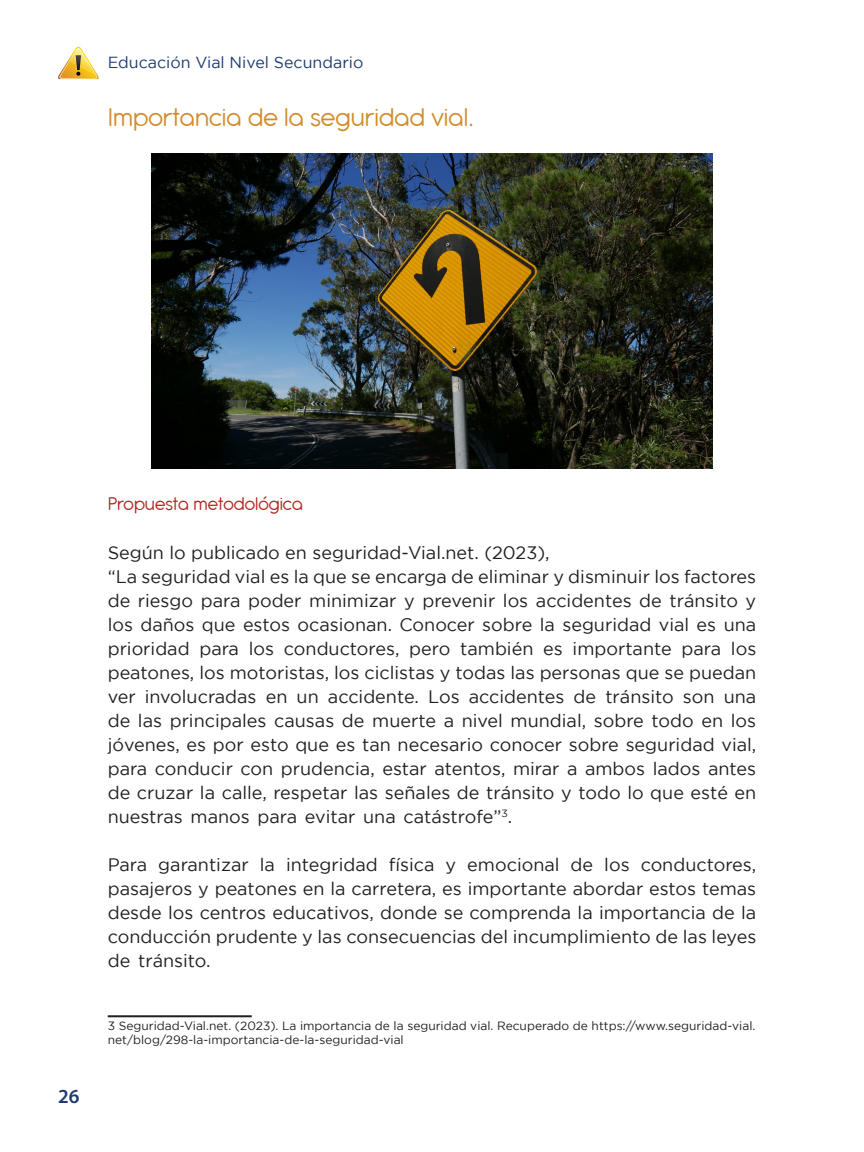
<style>
.page{position:relative;width:864px;height:1152px;background:#fff}
.page>*{position:absolute;margin:0;border:0;box-sizing:border-box;transform-origin:0 0}
.titulos{font:28px "Antipasto Pro";color:#d28c2c}
.Título_1{font:20px "Antipasto Pro";color:#b0261f}
.t1{font:600 20px "Myriad Pro";color:#1d3b72}
.cuerpo_texto{font:18px/24px "Gotham";color:#231f20;text-align:justify}
.t2{font:16px "Gotham";color:#1d3b72}
.pié_de_página{font:12px/14px "Gotham";color:#231f20}
</style>
<div class="page">
<svg style="left:58px;top:47px;width:41px;height:32px"></svg>
<hr style="left:108px;top:1015px;width:144px;height:2px;background:#231f20">
<img style="left:151px;top:153px;width:562px;height:316px">
<p class="t2" style="left:108px;top:54px;width:257px">Educación Vial Nivel Secundario</p>
<p class="titulos" style="left:108px;top:101px;width:368px">Importancia de la seguridad vial.</p>
<p class="t1" style="left:58px;top:1084px;width:23px">26</p>
<p class="Título_1" style="left:108px;top:492px;width:197px">Propuesta metodológica</p>
<p class="cuerpo_texto" style="left:108px;top:541px;width:443px">Según lo publicado en seguridad-Vial.net. (2023),</p>
<p class="cuerpo_texto" style="left:108px;top:565px;width:650px">“La seguridad vial es la que se encarga de eliminar y disminuir los factores de riesgo para poder minimizar y prevenir los accidentes de tránsito y los daños que estos ocasionan. Conocer sobre la seguridad vial es una prioridad para los conductores, pero también es importante para los peatones, los motoristas, los ciclistas y todas las personas que se puedan ver involucradas en un accidente. Los accidentes de tránsito son una de las principales causas de muerte a nivel mundial, sobre todo en los jóvenes, es por esto que es tan necesario conocer sobre seguridad vial, para conducir con prudencia, estar atentos, mirar a ambos lados antes de cruzar la calle, respetar las señales de tránsito y todo lo que esté en nuestras manos para evitar una catástrofe”<sup>3</sup>.</p>
<p class="cuerpo_texto" style="left:108px;top:853px;width:650px">Para garantizar la integridad física y emocional de los conductores, pasajeros y peatones en la carretera, es importante abordar estos temas desde los centros educativos, donde se comprenda la importancia de la conducción prudente y las consecuencias del incumplimiento de las leyes de tránsito.</p>
<p class="pié_de_página" style="left:108px;top:1019px;width:649px">3 Seguridad-Vial.net. (2023). La importancia de la seguridad vial. Recuperado de https://www.seguridad-vial. net/blog/298-la-importancia-de-la-seguridad-vial</p>
</div>
